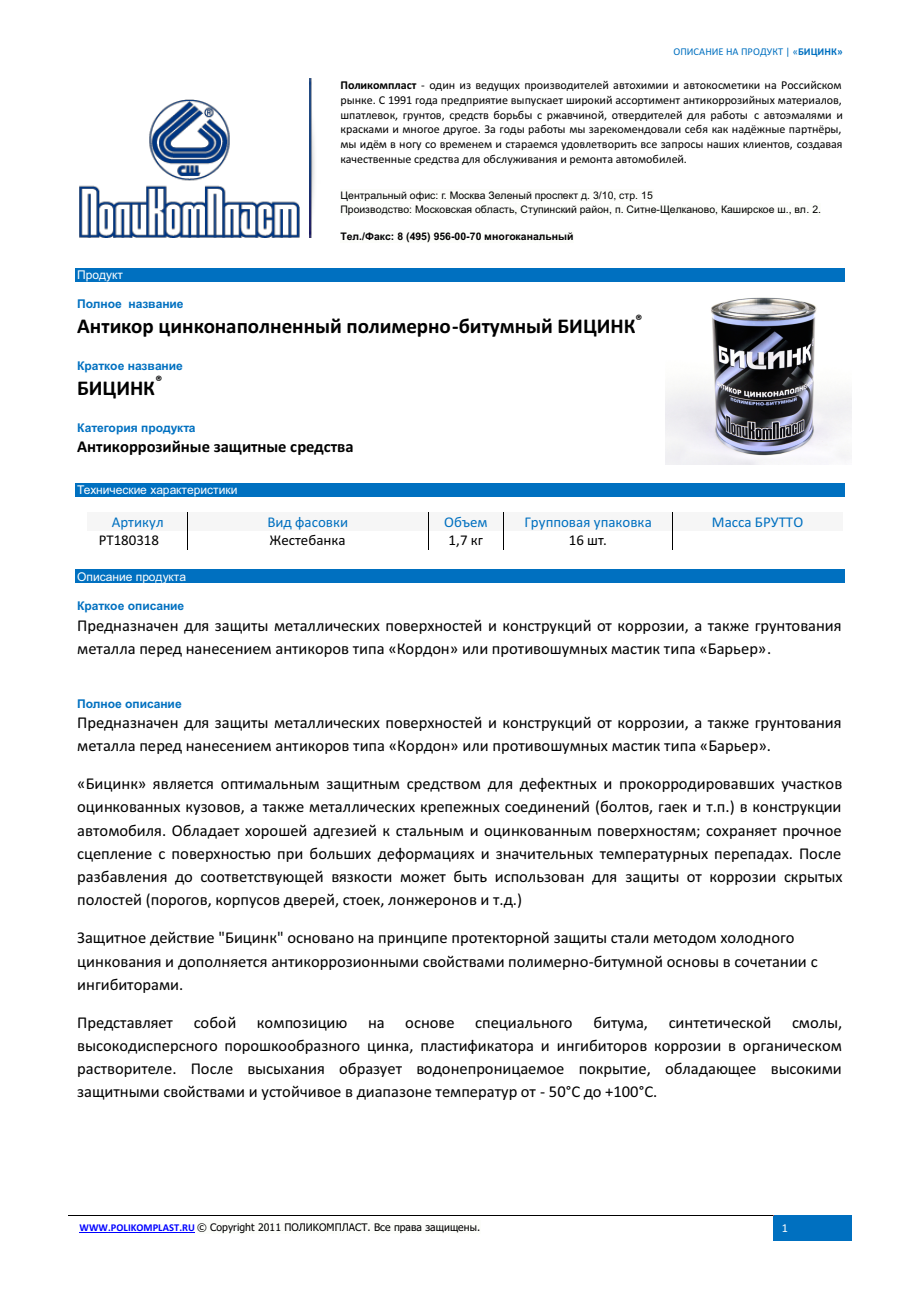
<style>
.page{position:relative;width:920px;height:1290px;background:#fff}
.page>*{position:absolute;margin:0;border:0;box-sizing:border-box;transform-origin:0 0}
.t1{font:700 21px "Calibri";color:#000}
.t2{font:16.5px/23.2px "Calibri";color:#000}
.t3{font:700 16.5px "Calibri";color:#000}
.t4{font:15px "Calibri";color:#0070c0}
.t5{font:15px "Calibri";color:#000}
.t6{font:700 13.5px "Calibri";color:#000}
.t7{font:12px/14.7px "Calibri";color:#000;text-align:justify}
.t8{font:700 12px "Arial";color:#0070c0}
.t9{font:12px "Arial";color:#fff}
.t10{font:12px "Calibri";color:#fff}
.t11{font:10.5px/14.1px "Arial";color:#000}
.t12{font:10.5px "Tahoma";color:#000}
.t13{font:700 10.5px "Arial";color:#000}
.t14{font:10.5px "Calibri";color:#0070c0}
.s1{font-weight:700}
.s2{font-family:"Calibri";font-weight:700;color:#00f}
</style>
<div class="page">
<div style="left:197px;top:1221px;width:283px;height:13px;background:#fcfdfa"></div>
<hr style="left:80px;top:1232px;width:115px;height:1px;background:#00f">
<div style="left:773px;top:1221px;width:9px;height:14px;background:#0070c0"></div>
<div style="left:843px;top:1221px;width:8px;height:14px;background:#0070c0"></div>
<div style="left:782px;top:1221px;width:61px;height:14px;background:#0070c0"></div>
<hr style="left:69px;top:1214px;width:704px;height:1px;background:#000">
<hr style="left:774px;top:1214px;width:77px;height:1px;background:#c0504d">
<div style="left:774px;top:1215px;width:77px;height:6px;background:#0070c0"></div>
<div style="left:773px;top:1235px;width:78px;height:6px;background:#0070c0"></div>
<div style="left:340px;top:189px;width:314px;height:12px;background:#fcfdfa"></div>
<div style="left:340px;top:203px;width:481px;height:12px;background:#fcfdfa"></div>
<div style="left:340px;top:230px;width:234px;height:13px;background:#fcfdfa"></div>
<div style="left:75px;top:268px;width:770px;height:14px;background:#0070c0"></div>
<div style="left:75px;top:483px;width:770px;height:14px;background:#0070c0"></div>
<div style="left:88px;top:513px;width:8px;height:18px;background:#f6f6f6"></div>
<div style="left:179px;top:513px;width:8px;height:18px;background:#f6f6f6"></div>
<div style="left:96px;top:513px;width:83px;height:18px;background:#f6f6f6"></div>
<div style="left:188px;top:513px;width:8px;height:18px;background:#f6f6f6"></div>
<div style="left:420px;top:513px;width:8px;height:18px;background:#f6f6f6"></div>
<div style="left:196px;top:513px;width:224px;height:18px;background:#f6f6f6"></div>
<div style="left:428px;top:513px;width:8px;height:18px;background:#f6f6f6"></div>
<div style="left:496px;top:513px;width:7px;height:18px;background:#f6f6f6"></div>
<div style="left:436px;top:513px;width:60px;height:18px;background:#f6f6f6"></div>
<div style="left:504px;top:513px;width:8px;height:18px;background:#f6f6f6"></div>
<div style="left:664px;top:513px;width:8px;height:18px;background:#f6f6f6"></div>
<div style="left:512px;top:513px;width:152px;height:18px;background:#f6f6f6"></div>
<div style="left:673px;top:513px;width:8px;height:18px;background:#f6f6f6"></div>
<div style="left:835px;top:513px;width:8px;height:18px;background:#f6f6f6"></div>
<div style="left:681px;top:513px;width:154px;height:18px;background:#f6f6f6"></div>
<svg style="left:187px;top:513px;width:1px;height:36px"></svg>
<svg style="left:428px;top:513px;width:1px;height:36px"></svg>
<svg style="left:672px;top:513px;width:1px;height:36px"></svg>
<div style="left:75px;top:569px;width:770px;height:14px;background:#0070c0"></div>
<img style="left:79px;top:100px;width:220px;height:138px">
<img style="left:310px;top:78px;width:5px;height:160px">
<img style="left:665px;top:297px;width:186px;height:167px">
<p class="t14" style="left:674px;top:47px;width:171px">ОПИСАНИЕ НА ПРОДУКТ | «<span class="s1">БИЦИНК»</span></p>
<p class="t7" style="left:340px;top:79px;width:504px"><span class="s1">Поликомпласт</span> - один из ведущих производителей автохимии и автокосметики на Российском рынке. С 1991 года предприятие выпускает широкий ассортимент антикоррозийных материалов, шпатлевок, грунтов, средств борьбы с ржавчиной, отвердителей для работы с автоэмалями и красками и многое другое. За годы работы мы зарекомендовали себя как надёжные партнёры, мы идём в ногу со временем и стараемся удовлетворить все запросы наших клиентов, создавая качественные средства для обслуживания и ремонта автомобилей.</p>
<p class="t11" style="left:340px;top:189px;width:482px">Центральный офис: г. Москва Зеленый проспект д. 3/10, стр. 15<br>Производство: Московская область, Ступинский район, п. Ситне-Щелканово, Каширское ш., вл. 2.</p>
<p class="t13" style="left:340px;top:233px;width:235px">Тел./Факс: 8 (495) 956-00-70 многоканальный</p>
<p class="t9" style="left:77px;top:270px;width:47px">Продукт</p>
<p class="t8" style="left:77px;top:300px;width:108px">Полное название</p>
<p class="t1" style="left:77px;top:318px;width:560px">Антикор цинконаполненный полимерно-битумный БИЦИНК</p>
<p class="t6" style="left:635px;top:314px;width:8px">®</p>
<p class="t8" style="left:77px;top:361px;width:107px">Краткое название</p>
<p class="t1" style="left:77px;top:379px;width:79px">БИЦИНК</p>
<p class="t6" style="left:155px;top:375px;width:8px">®</p>
<p class="t8" style="left:77px;top:423px;width:120px">Категория продукта</p>
<p class="t3" style="left:77px;top:440px;width:278px">Антикоррозийные защитные средства</p>
<p class="t9" style="left:77px;top:485px;width:162px">Технические характеристики</p>
<p class="t4" style="left:112px;top:516px;width:53px">Артикул</p>
<p class="t4" style="left:267px;top:516px;width:82px">Вид фасовки</p>
<p class="t4" style="left:444px;top:516px;width:45px">Объем</p>
<p class="t4" style="left:524px;top:516px;width:129px">Групповая упаковка</p>
<p class="t4" style="left:712px;top:516px;width:93px">Масса БРУТТО</p>
<p class="t5" style="left:99px;top:534px;width:62px">РТ180318</p>
<p class="t5" style="left:269px;top:534px;width:78px">Жестебанка</p>
<p class="t5" style="left:449px;top:534px;width:36px">1,7 кг</p>
<p class="t5" style="left:569px;top:534px;width:40px">16 шт.</p>
<p class="t9" style="left:77px;top:572px;width:110px">Описание продукта</p>
<p class="t8" style="left:77px;top:601px;width:109px">Краткое описание</p>
<p class="t2" style="left:77px;top:615px;width:766px">Предназначен для защиты металлических поверхностей и конструкций от коррозии, а также грунтования металла перед нанесением антикоров типа «Кордон» или противошумных мастик типа «Барьер».</p>
<p class="t8" style="left:77px;top:699px;width:106px">Полное описание</p>
<p class="t2" style="left:77px;top:712px;width:766px">Предназначен для защиты металлических поверхностей и конструкций от коррозии, а также грунтования металла перед нанесением антикоров типа «Кордон» или противошумных мастик типа «Барьер».</p>
<p class="t2" style="left:77px;top:774px;width:767px;text-align:justify">«Бицинк» является оптимальным защитным средством для дефектных и прокорродировавших участков оцинкованных кузовов, а также металлических крепежных соединений (болтов, гаек и т.п.) в конструкции автомобиля. Обладает хорошей адгезией к стальным и оцинкованным поверхностям; сохраняет прочное сцепление с поверхностью при больших деформациях и значительных температурных перепадах. После разбавления до соответствующей вязкости может быть использован для защиты от коррозии скрытых полостей (порогов, корпусов дверей, стоек, лонжеронов и т.д.)</p>
<p class="t2" style="left:77px;top:927px;width:742px">Защитное действие "Бицинк" основано на принципе протекторной защиты стали методом холодного цинкования и дополняется антикоррозионными свойствами полимерно-битумной основы в сочетании с ингибиторами.</p>
<p class="t2" style="left:77px;top:1012px;width:97px">Представляет</p>
<p class="t2" style="left:194px;top:1012px;width:380px">собой композицию на основе специального</p>
<p class="t2" style="left:77px;top:1012px;width:767px;text-align:justify;text-indent:516px">битума, синтетической смолы, высокодисперсного порошкообразного цинка, пластификатора и ингибиторов коррозии в органическом растворителе. После высыхания образует водонепроницаемое покрытие, обладающее высокими защитными свойствами и устойчивое в диапазоне температур от - 50°С до +100°С.</p>
<p class="t12" style="left:80px;top:1223px;width:402px"><span class="s2">WWW.POLIKOMPLAST.RU</span> © Copyright 2011 ПОЛИКОМПЛАСТ. Все права защищены.</p>
<p class="t10" style="left:782px;top:1223px;width:8px">1</p>
</div>
